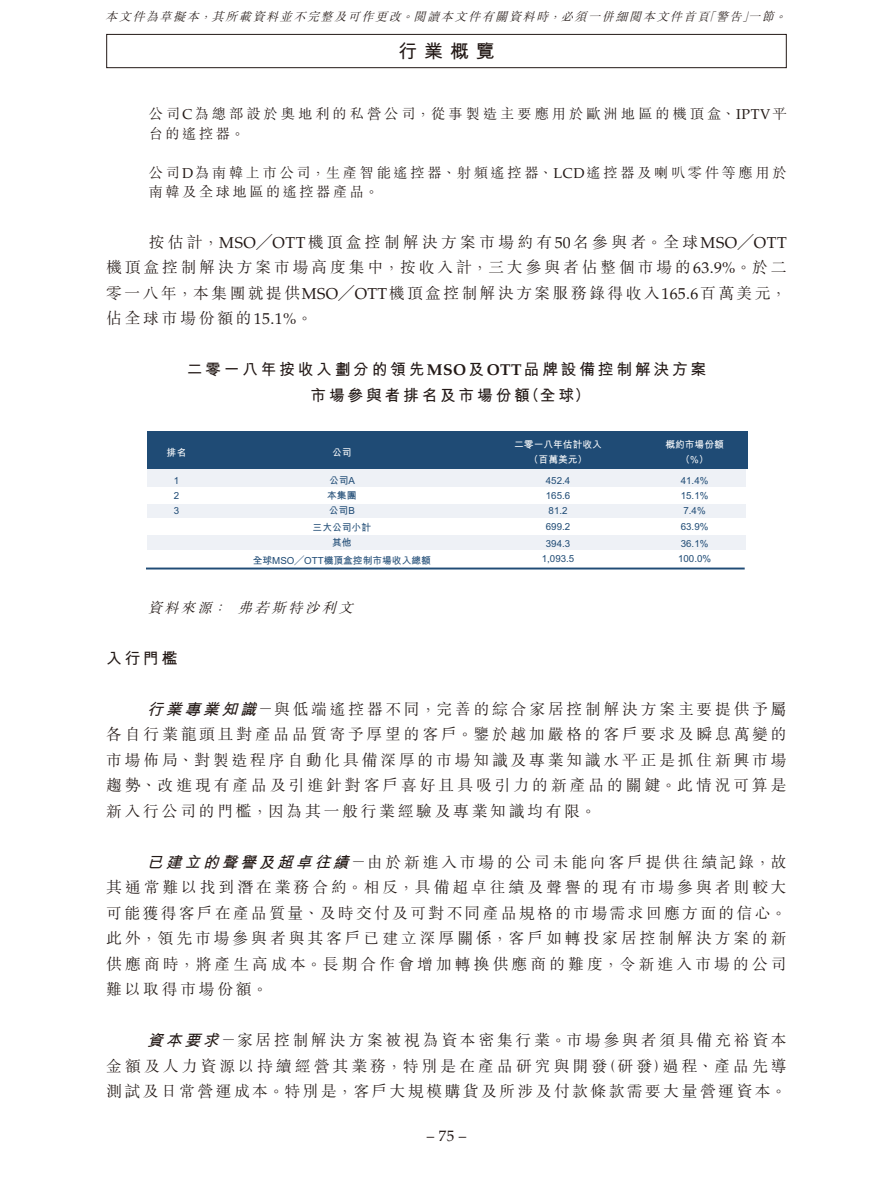
<style>
.page{position:relative;width:893px;height:1191px;background:#fff}
.page>*{position:absolute;margin:0;border:0;box-sizing:border-box;transform-origin:0 0}
.t1{font:18.75px "M Hei HK Bold E Ten B5 H";color:#231916}
.t2{font:15.75px/25.5px "M Sung HK Light E Ten B5 H";letter-spacing:.175em;color:#231916;text-align:justify}
.t3{font:15.75px/25.5px "M Hei HK Bold E Ten B5 H";letter-spacing:.175em;color:#231916;text-align:center}
.t4{font:15px "Palatino LT Std";color:#231916}
.t5{font:14.25px/19.5px "M Sung HK Light E Ten B5 H";letter-spacing:.185em;color:#231916}
.t6{font:14.25px/19.5px "M Sung HK Light E Ten B5 H";letter-spacing:.21em;color:#231916}
.t7{font:italic 14.25px "M Sung HK Light E Ten B5 H";letter-spacing:.175em;color:#231916}
.t8{font:italic 12px "M Sung HK Light E Ten B5 H";letter-spacing:.135em;color:#231916}
.t9{font:9.75px "Arial";color:#1f4b75}
.t10{font:9.75px "M Hei HK Bold E Ten B5 H";color:#1f4b75}
.t11{font:9.75px/14.7px "M Hei HK Bold E Ten B5 H";color:#fff;text-align:center}
.s1{font-family:"Palatino LT Std"}
.s2{font-family:"Palatino LT Std";font-weight:700}
.s3{font-family:"Arial"}
.s4{font-family:"Adobe Ming Std Light E Ten B5 H"}
.s5{font-family:"M Hei HK Bold E Ten B5 H";font-style:italic}
</style>
<div class="page">
<div style="left:106px;top:34px;width:681px;height:34px;border:1px solid #231916"></div>
<div style="left:147px;top:443px;width:598px;height:123px;background:#eef1f6"></div>
<div style="left:147px;top:431px;width:600px;height:38px;background:#1f4b75"></div>
<div style="left:145px;top:519px;width:602px;height:16px;background:#fff"></div>
<div style="left:145px;top:550px;width:602px;height:16px;background:#fff"></div>
<hr style="left:146px;top:567px;width:599px;height:2px;background:#204c76">
<div style="left:145px;top:487px;width:602px;height:16px;background:#fff"></div>
<p class="t8" style="left:105px;top:12px;width:686px">本文件為草擬本，其所載資料並不完整及可作更改。閱讀本文件有關資料時，必須一併細閱本文件首頁「警告」一節。</p>
<p class="t1" style="left:398px;top:44px;width:98px">行業概覽</p>
<p class="t6" style="left:149px;top:106px;width:639px">公司<span class="s1">C</span>為總部設於奧地利的私營公司，從事製造主要應用於歐洲地區的機頂盒、<span class="s1">IPTV</span>平台的遙控器。</p>
<p class="t5" style="left:149px;top:164px;width:639px">公司<span class="s1">D</span>為南韓上市公司，生產智能遙控器、射頻遙控器、<span class="s1">LCD</span>遙控器及喇叭零件等應用於南韓及全球地區的遙控器產品。</p>
<p class="t2" style="left:106px;top:231px;width:682px;text-indent:43px">按估計，<span class="s1">MSO</span>╱<span class="s1">OTT</span>機頂盒控制解決方案市場約有<span class="s1">50</span>名參與者。全球<span class="s1">MSO</span>╱<span class="s1">OTT</span>機頂盒控制解決方案市場高度集中，按收入計，三大參與者佔整個市場的<span class="s1">63.9%</span>。於二零一八年，本集團就提供<span class="s1">MSO</span>╱<span class="s1">OTT</span>機頂盒控制解決方案服務錄得收入<span class="s1">165.6</span>百萬美元，佔全球市場份額的<span class="s1">15.1%</span>。</p>
<p class="t3" style="left:187px;top:359px;width:521px">二零一八年按收入劃分的領先<span class="s2">MSO</span>及<span class="s2">OTT</span>品牌設備控制解決方案市場參與者排名及市場份額（全球）</p>
<p class="t11" style="left:167px;top:446px;width:21px">排名</p>
<p class="t11" style="left:332px;top:446px;width:21px">公司</p>
<p class="t11" style="left:514px;top:438px;width:89px">二零一八年估計收入（百萬美元）</p>
<p class="t11" style="left:665px;top:438px;width:60px">概約市場份額（%）</p>
<p class="t10" style="left:329px;top:476px;width:28px">公司<span class="s3">A</span></p>
<p class="t9" style="left:174px;top:474px;width:7px">1</p>
<p class="t9" style="left:174px;top:505px;width:7px">3</p>
<p class="t10" style="left:329px;top:507px;width:28px">公司<span class="s3">B</span></p>
<p class="t10" style="left:327px;top:491px;width:31px">本集團</p>
<p class="t9" style="left:174px;top:489px;width:7px">2</p>
<p class="t10" style="left:313px;top:524px;width:60px">三大公司小計</p>
<p class="t10" style="left:332px;top:539px;width:21px">其他</p>
<p class="t10" style="left:253px;top:556px;width:180px">全球<span class="s3">MSO</span><span class="s4">╱</span><span class="s3">OTT</span>機頂盒控制市場收入總額</p>
<p class="t9" style="left:681px;top:474px;width:29px">41.4%</p>
<p class="t9" style="left:683px;top:505px;width:24px">7.4%</p>
<p class="t9" style="left:681px;top:537px;width:29px">36.1%</p>
<p class="t9" style="left:546px;top:474px;width:26px">452.4</p>
<p class="t9" style="left:549px;top:505px;width:20px">81.2</p>
<p class="t9" style="left:546px;top:537px;width:26px">394.3</p>
<p class="t9" style="left:546px;top:489px;width:26px">165.6</p>
<p class="t9" style="left:681px;top:489px;width:29px">15.1%</p>
<p class="t9" style="left:546px;top:521px;width:26px">699.2</p>
<p class="t9" style="left:681px;top:521px;width:29px">63.9%</p>
<p class="t9" style="left:542px;top:552px;width:34px">1,093.5</p>
<p class="t9" style="left:678px;top:552px;width:35px">100.0%</p>
<p class="t7" style="left:147px;top:602px;width:211px">資料來源：弗若斯特沙利文</p>
<p class="t3" style="left:106px;top:647px;width:73px">入行門檻</p>
<p class="t2" style="left:106px;top:698px;width:682px;text-indent:41px"><span class="s5">行業專業知識</span>－與低端遙控器不同，完善的綜合家居控制解決方案主要提供予屬各自行業龍頭且對產品品質寄予厚望的客戶。鑒於越加嚴格的客戶要求及瞬息萬變的市場佈局、對製造程序自動化具備深厚的市場知識及專業知識水平正是抓住新興市場趨勢、改進現有產品及引進針對客戶喜好且具吸引力的新產品的關鍵。此情況可算是新入行公司的門檻，因為其一般行業經驗及專業知識均有限。</p>
<p class="t2" style="left:106px;top:851px;width:682px;text-indent:41px"><span class="s5">已建立的聲譽及超卓往績</span>－由於新進入市場的公司未能向客戶提供往績記錄，故其通常難以找到潛在業務合約。相反，具備超卓往績及聲譽的現有市場參與者則較大可能獲得客戶在產品質量、及時交付及可對不同產品規格的市場需求回應方面的信心。此外，領先市場參與者與其客戶已建立深厚關係，客戶如轉投家居控制解決方案的新供應商時，將產生高成本。長期合作會增加轉換供應商的難度，令新進入市場的公司難以取得市場份額。</p>
<p class="t2" style="left:106px;top:1029px;width:682px;text-indent:41px"><span class="s5">資本要求</span>－家居控制解決方案被視為資本密集行業。市場參與者須具備充裕資本金額及人力資源以持續經營其業務，特別是在產品研究與開發（研發）過程、產品先導測試及日常營運成本。特別是，客戶大規模購貨及所涉及付款條款需要大量營運資本。</p>
<p class="t4" style="left:427px;top:1129px;width:41px">– 75 –</p>
</div>
